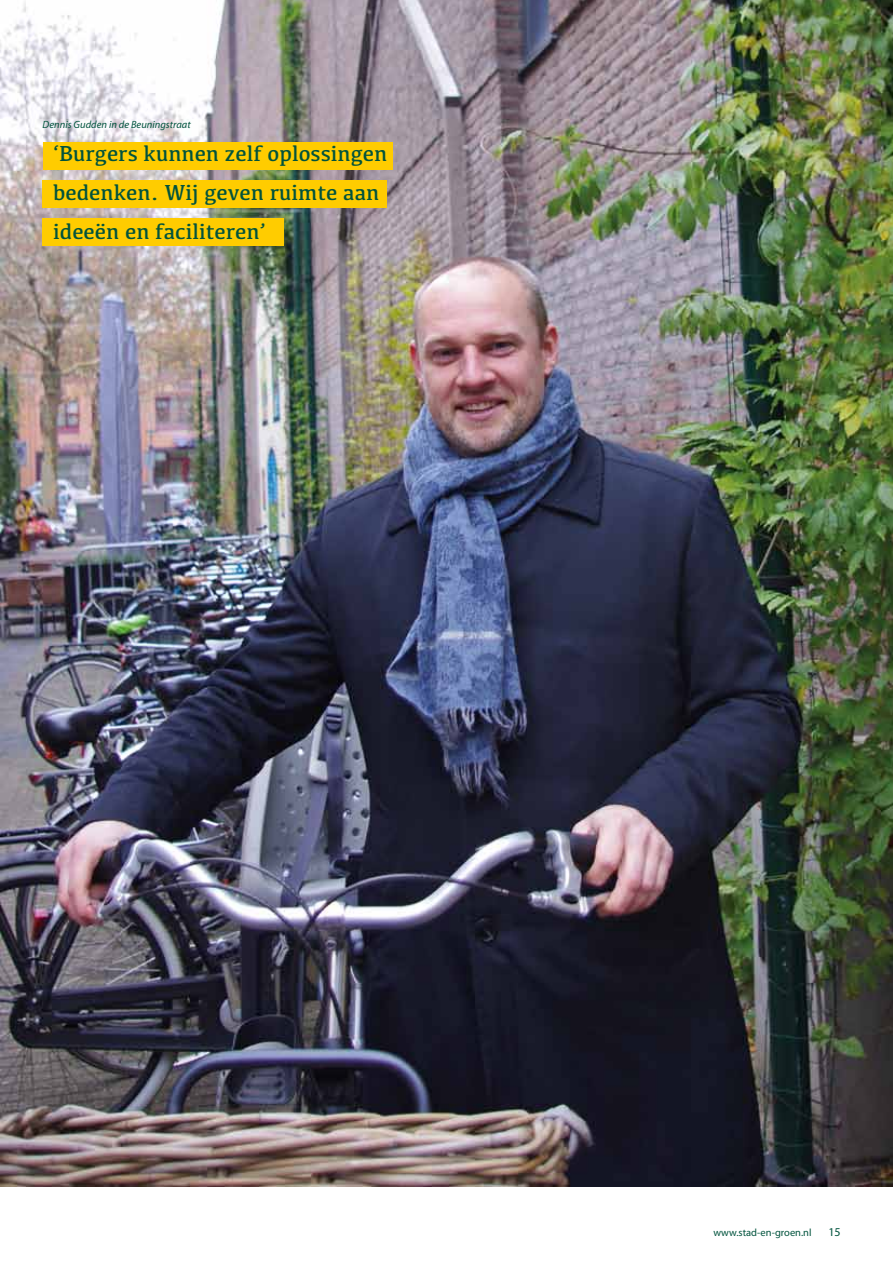
<style>
.page{position:relative;width:893px;height:1263px;background:#fff}
.page>*{position:absolute;margin:0;border:0;box-sizing:border-box;transform-origin:0 0}
.t1{font:22.5px/39px "Kefa";color:#00533d}
.t2{font:12px "Myriad Pro";color:#00533d}
.t3{font:italic 10.5px "Myriad Pro";color:#00533d}
.t4{font:10.5px "Myriad Pro";color:#00533d}
</style>
<div class="page">
<img style="left:0;top:0;width:893px;height:1186px">
<div style="left:43px;top:142px;width:349px;height:27px;background:#fc0"></div>
<div style="left:43px;top:218px;width:241px;height:27px;background:#fc0"></div>
<div style="left:43px;top:180px;width:344px;height:27px;background:#fc0"></div>
<p class="t3" style="left:43px;top:118px;width:150px">Dennis Gudden in de Beuningstraat</p>
<p class="t1" style="left:53px;top:133px;width:336px">‘Burgers kunnen zelf oplossingen bedenken. Wij geven ruimte aan ideeën en faciliteren’</p>
<p class="t4" style="left:713px;top:1226px;width:100px">www.stad-en-groen.nl</p>
<p class="t2" style="left:828px;top:1224px;width:14px">15</p>
</div>
